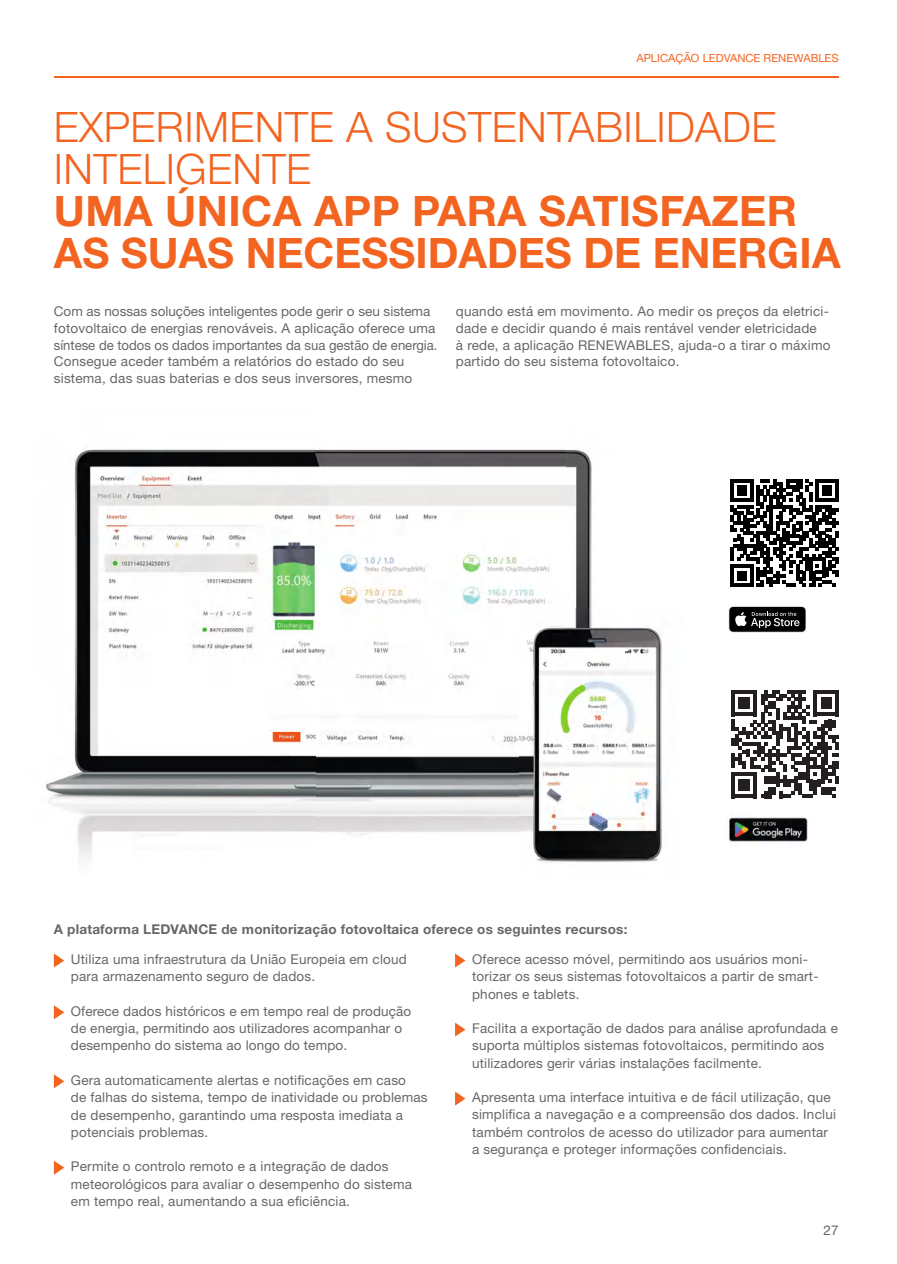
<style>
.page{position:relative;width:897px;height:1264px;background:#fff}
.page>*{position:absolute;margin:0;border:0;box-sizing:border-box;transform-origin:0 0}
.t1{font:700 42px/42px "Helvetica Neue LT Pro";color:#f36421}
.t2{font:300 42px/42px "Helvetica Neue LT Pro";letter-spacing:.01em;color:#f36421}
.t3{font:13.5px/17.2px "Helvetica Neue LT Pro";letter-spacing:.015em;color:#67676a}
.t4{font:700 13.5px "Helvetica Neue LT Pro";letter-spacing:.015em;color:#67676a}
.t5{font:11.25px "Helvetica Neue LT Pro";color:#f36421}
</style>
<div class="page">
<img style="left:46px;top:449px;width:269px;height:412px">
<img style="left:315px;top:449px;width:251px;height:387px">
<img style="left:566px;top:450px;width:26px;height:158px">
<img style="left:519px;top:608px;width:143px;height:255px">
<hr style="left:54px;top:76px;width:784px;height:2px;background:#f36421">
<svg style="left:54px;top:953px;width:10px;height:14px"></svg>
<svg style="left:54px;top:1005px;width:10px;height:14px"></svg>
<svg style="left:54px;top:1074px;width:10px;height:14px"></svg>
<svg style="left:54px;top:1161px;width:10px;height:13px"></svg>
<svg style="left:455px;top:953px;width:10px;height:14px"></svg>
<svg style="left:455px;top:1022px;width:10px;height:14px"></svg>
<svg style="left:455px;top:1091px;width:10px;height:14px"></svg>
<svg style="left:730px;top:479px;width:108px;height:108px"></svg>
<img style="left:729px;top:817px;width:79px;height:26px">
<svg style="left:731px;top:690px;width:108px;height:108px"></svg>
<svg style="left:728px;top:606px;width:78px;height:26px;background:#373737"></svg>
<p class="t5" style="left:636px;top:51px;width:204px">APLICAÇÃO LEDVANCE RENEWABLES</p>
<h1 class="t2" style="left:54px;top:105px;width:724px">EXPERIMENTE A SUSTENTABILIDADE<br>INTELIGENTE</h1>
<h1 class="t1" style="left:54px;top:189px;width:788px">UMA ÚNICA APP PARA SATISFAZER<br>AS SUAS NECESSIDADES DE ENERGIA</h1>
<p class="t3" style="left:54px;top:302px;width:385px;line-height:16.8px">Com as nossas soluções inteligentes pode gerir o seu sistema fotovoltaico de energias renováveis. A aplicação oferece uma síntese de todos os dados importantes da sua gestão de energia.<br>Consegue aceder também a relatórios do estado do seu sistema, das suas baterias e dos seus inversores, mesmo</p>
<p class="t3" style="left:456px;top:302px;width:376px;line-height:16.8px">quando está em movimento. Ao medir os preços da eletrici&shy;dade e decidir quando é mais rentável vender eletricidade<br>à rede, a aplicação RENEWABLES, ajuda-o a tirar o máximo partido do seu sistema fotovoltaico.</p>
<p class="t4" style="left:54px;top:920px;width:575px">A plataforma LEDVANCE de monitorização fotovoltaica oferece os seguintes recursos:</p>
<p class="t3" style="left:472px;top:950px;width:348px">Oferece acesso móvel, permitindo aos usuários moni&shy;torizar os seus sistemas fotovoltaicos a partir de smart&shy;phones e tablets.</p>
<p class="t3" style="left:472px;top:1019px;width:367px">Facilita a exportação de dados para análise aprofundada e suporta múltiplos sistemas fotovoltaicos, permitindo aos utilizadores gerir várias instalações facilmente.</p>
<p class="t3" style="left:472px;top:1088px;width:365px">Apresenta uma interface intuitiva e de fácil utilização, que simplifica a navegação e a compreensão dos dados. Inclui também controlos de acesso do utilizador para aumentar a segurança e proteger informações confidenciais.</p>
<p class="t3" style="left:71px;top:950px;width:337px">Utiliza uma infraestrutura da União Europeia em cloud para armazenamento seguro de dados.</p>
<p class="t3" style="left:71px;top:1002px;width:342px">Oferece dados históricos e em tempo real de produção de energia, permitindo aos utilizadores acompanhar o desempenho do sistema ao longo do tempo.</p>
<p class="t3" style="left:71px;top:1071px;width:358px">Gera automaticamente alertas e notificações em caso<br>de falhas do sistema, tempo de inatividade ou problemas de desempenho, garantindo uma resposta imediata a potenciais problemas.</p>
<p class="t3" style="left:71px;top:1157px;width:342px">Permite o controlo remoto e a integração de dados meteorológicos para avaliar o desempenho do sistema em tempo real, aumentando a sua eficiência.</p>
<p class="t3" style="left:823px;top:1220px;width:17px">27</p>
</div>
